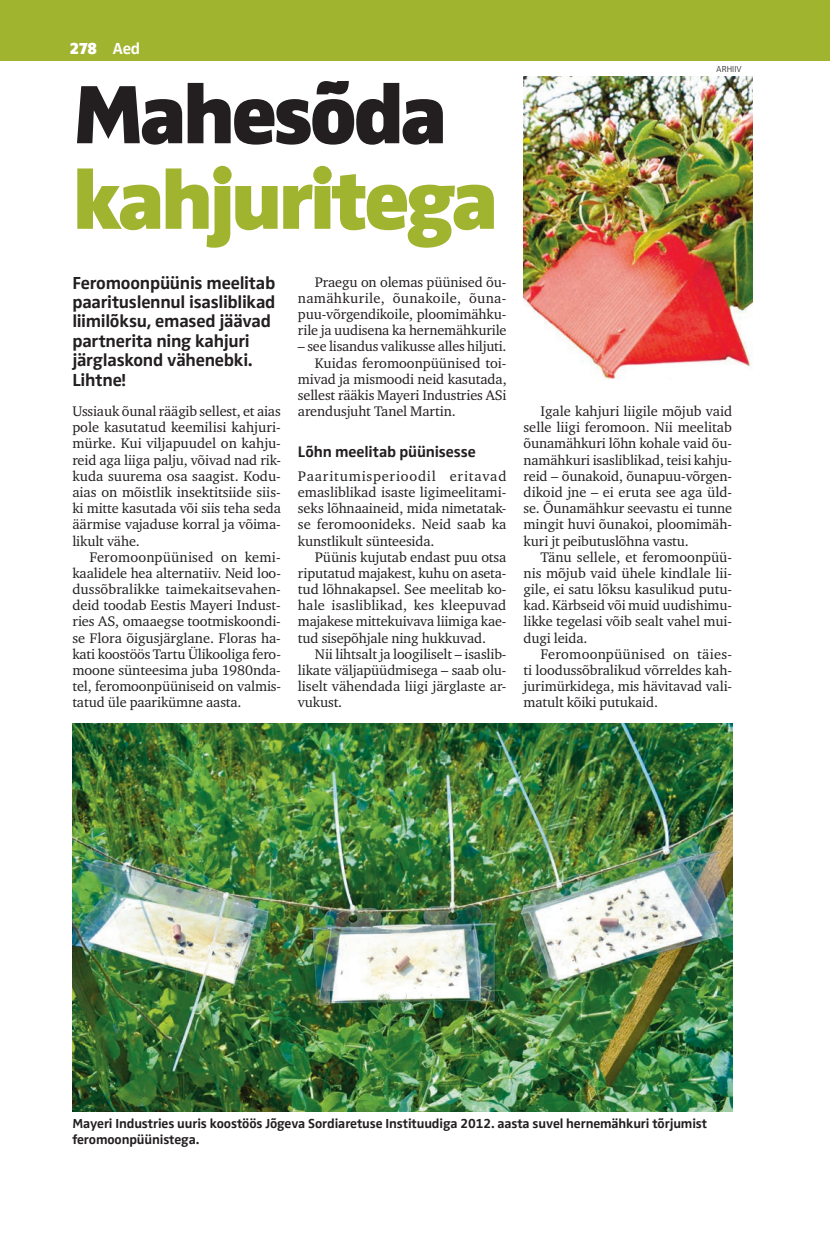
<style>
.page{position:relative;width:830px;height:1234px;background:#fff}
.page>*{position:absolute;margin:0;border:0;box-sizing:border-box;transform-origin:0 0}
.t1{font:900 85.5px/85.5px "Zwo Pro";letter-spacing:-.045em;color:#a1b430}
.t2{font:700 18px/19.5px "Zwo Pro";letter-spacing:-.015em;color:#231f20}
.t3{font:900 16.5px "Zwo Pro";color:#fff}
.t4{font:700 15.75px "Zwo Pro";letter-spacing:-.01em;color:#231f20}
.t5{font:14.25px/16.2px "Charter ITC";letter-spacing:-.01em;color:#231f20;text-align:justify}
.t6{font:14.25px "Charter ITC";letter-spacing:.015em;color:#231f20}
.t7{font:14.25px "Charter ITC";letter-spacing:.01em;color:#231f20}
.t8{font:14.25px "Charter ITC";letter-spacing:.055em;color:#231f20}
.t9{font:700 13.5px/16.2px "Zwo Pro";letter-spacing:-.01em;color:#231f20}
.t10{font:300 9px "Zwo Pro";color:#231f20}
.s1{font-weight:700}
.s2{color:#231f20}
</style>
<div class="page">
<hr style="left:829px;top:0;width:1px;height:60px;background:#a1b430">
<div style="left:0;top:0;width:829px;height:60px;background:#a1b430"></div>
<img style="left:523px;top:77px;width:229px;height:302px">
<img style="left:72px;top:723px;width:659px;height:388px">
<p class="t3" style="left:70px;top:39px;width:72px">278 <span class="s1">Aed</span></p>
<p class="t1" style="left:72px;top:73px;width:427px"><span class="s2">Mahesõda </span>kahjuritega</p>
<p class="t2" style="left:72px;top:273px;width:204px">Feromoonpüünis meelitab paarituslennul isasliblikad liimilõksu, emased jäävad partnerita ning kahjuri järglaskond vähenebki.<br>Lihtne!</p>
<p class="t5" style="left:72px;top:403px;width:210px">Ussiauk õunal räägib sellest, et aias</p>
<p class="t5" style="left:72px;top:419px;width:210px">pole kasutatud keemilisi kahjuri-</p>
<p class="t5" style="left:72px;top:435px;width:210px">mürke. Kui viljapuudel on kahju-</p>
<p class="t5" style="left:72px;top:451px;width:210px">reid aga liiga palju, võivad nad rik-</p>
<p class="t5" style="left:72px;top:467px;width:210px">kuda suurema osa saagist. Kodu-</p>
<p class="t5" style="left:72px;top:484px;width:210px">aias on mõistlik insektitsiide siis-</p>
<p class="t5" style="left:72px;top:500px;width:210px">ki mitte kasutada või siis teha seda</p>
<p class="t5" style="left:72px;top:516px;width:210px">äärmise vajaduse korral ja võima-</p>
<p class="t5" style="left:72px;top:532px;width:69px">likult vähe.</p>
<p class="t6" style="left:89px;top:547px;width:193px">Feromoonpüünised on kemi-</p>
<p class="t5" style="left:72px;top:564px;width:210px">kaalidele hea alternatiiv. Neid loo-</p>
<p class="t5" style="left:72px;top:581px;width:210px">dussõbralikke taimekaitsevahen-</p>
<p class="t5" style="left:72px;top:597px;width:210px">deid toodab Eestis Mayeri Indust-</p>
<p class="t5" style="left:72px;top:613px;width:210px">ries AS, omaaegse tootmiskoondi-</p>
<p class="t5" style="left:72px;top:629px;width:210px">se Flora õigusjärglane. Floras ha-</p>
<p class="t5" style="left:72px;top:645px;width:210px">kati koostöös Tartu Ülikooliga fero-</p>
<p class="t5" style="left:72px;top:661px;width:210px">moone sünteesima juba 1980nda-</p>
<p class="t5" style="left:72px;top:678px;width:210px">tel, feromoonpüüniseid on valmis-</p>
<p class="t5" style="left:72px;top:694px;width:171px">tatud üle paarikümne aasta.</p>
<p class="t5" style="left:298px;top:274px;width:210px;text-indent:17px">Praegu on olemas püünised õu&shy;namähkurile, õunakoile, õuna&shy;puu-võrgendikoile, ploomimähku&shy;rile ja uudisena ka hernemähkurile</p>
<p class="t5" style="left:298px;top:338px;width:210px">– see lisandus valikusse alles hiljuti.</p>
<p class="t5" style="left:315px;top:354px;width:193px">Kuidas feromoonpüünised toi-</p>
<p class="t5" style="left:298px;top:371px;width:210px">mivad ja mismoodi neid kasutada,</p>
<p class="t5" style="left:298px;top:387px;width:210px">sellest rääkis Mayeri Industries ASi</p>
<p class="t5" style="left:298px;top:403px;width:159px">arendusjuht Tanel Martin.</p>
<p class="t4" style="left:298px;top:443px;width:179px">Lõhn meelitab püünisesse</p>
<p class="t8" style="left:298px;top:467px;width:210px">Paaritumisperioodil eritavad</p>
<p class="t5" style="left:298px;top:484px;width:210px">emasliblikad isaste ligimeelitami-</p>
<p class="t5" style="left:298px;top:500px;width:210px">seks lõhnaaineid, mida nimetatak-</p>
<p class="t5" style="left:298px;top:516px;width:210px">se feromoonideks. Neid saab ka</p>
<p class="t5" style="left:298px;top:532px;width:138px">kunstlikult sünteesida.</p>
<p class="t5" style="left:315px;top:548px;width:193px">Püünis kujutab endast puu otsa</p>
<p class="t5" style="left:298px;top:564px;width:210px">riputatud majakest, kuhu on aseta-</p>
<p class="t5" style="left:298px;top:581px;width:210px">tud lõhnakapsel. See meelitab ko-</p>
<p class="t7" style="left:298px;top:596px;width:210px">hale isasliblikad, kes kleepuvad</p>
<p class="t5" style="left:298px;top:613px;width:210px">majakese mittekuivava liimiga kae-</p>
<p class="t5" style="left:298px;top:629px;width:189px">tud sisepõhjale ning hukkuvad.</p>
<p class="t5" style="left:315px;top:645px;width:193px">Nii lihtsalt ja loogiliselt – isaslib-</p>
<p class="t5" style="left:298px;top:661px;width:210px">likate väljapüüdmisega – saab olu-</p>
<p class="t5" style="left:298px;top:678px;width:210px">liselt vähendada liigi järglaste ar-</p>
<p class="t5" style="left:298px;top:694px;width:46px">vukust.</p>
<p class="t10" style="left:715px;top:64px;width:27px">ARHIIV</p>
<p class="t5" style="left:540px;top:403px;width:193px">Igale kahjuri liigile mõjub vaid</p>
<p class="t5" style="left:523px;top:419px;width:210px">selle liigi feromoon. Nii meelitab</p>
<p class="t5" style="left:523px;top:435px;width:210px">õunamähkuri lõhn kohale vaid õu-</p>
<p class="t5" style="left:523px;top:451px;width:210px">namähkuri isasliblikad, teisi kahju-</p>
<p class="t5" style="left:523px;top:467px;width:210px">reid – õunakoid, õunapuu-võrgen-</p>
<p class="t5" style="left:523px;top:484px;width:210px">dikoid jne – ei eruta see aga üld-</p>
<p class="t5" style="left:523px;top:500px;width:210px">se. Õunamähkur seevastu ei tunne</p>
<p class="t5" style="left:523px;top:516px;width:210px">mingit huvi õunakoi, ploomimäh-</p>
<p class="t5" style="left:523px;top:532px;width:167px">kuri jt peibutuslõhna vastu.</p>
<p class="t5" style="left:540px;top:548px;width:193px">Tänu sellele, et feromoonpüü-</p>
<p class="t5" style="left:523px;top:564px;width:210px">nis mõjub vaid ühele kindlale lii-</p>
<p class="t5" style="left:523px;top:581px;width:210px">gile, ei satu lõksu kasulikud putu-</p>
<p class="t5" style="left:523px;top:597px;width:210px">kad. Kärbseid või muid uudishimu-</p>
<p class="t5" style="left:523px;top:613px;width:210px">likke tegelasi võib sealt vahel mui-</p>
<p class="t5" style="left:523px;top:629px;width:65px">dugi leida.</p>
<p class="t6" style="left:540px;top:644px;width:193px">Feromoonpüünised on täies-</p>
<p class="t5" style="left:523px;top:661px;width:210px">ti loodussõbralikud võrreldes kah-</p>
<p class="t5" style="left:523px;top:678px;width:210px">jurimürkidega, mis hävitavad vali-</p>
<p class="t5" style="left:523px;top:694px;width:136px">matult kõiki putukaid.</p>
<p class="t9" style="left:72px;top:1114px;width:636px">Mayeri Industries uuris koostöös Jõgeva Sordiaretuse Instituudiga 2012. aasta suvel hernemähkuri tõrjumist feromoonpüünistega.</p>
</div>
